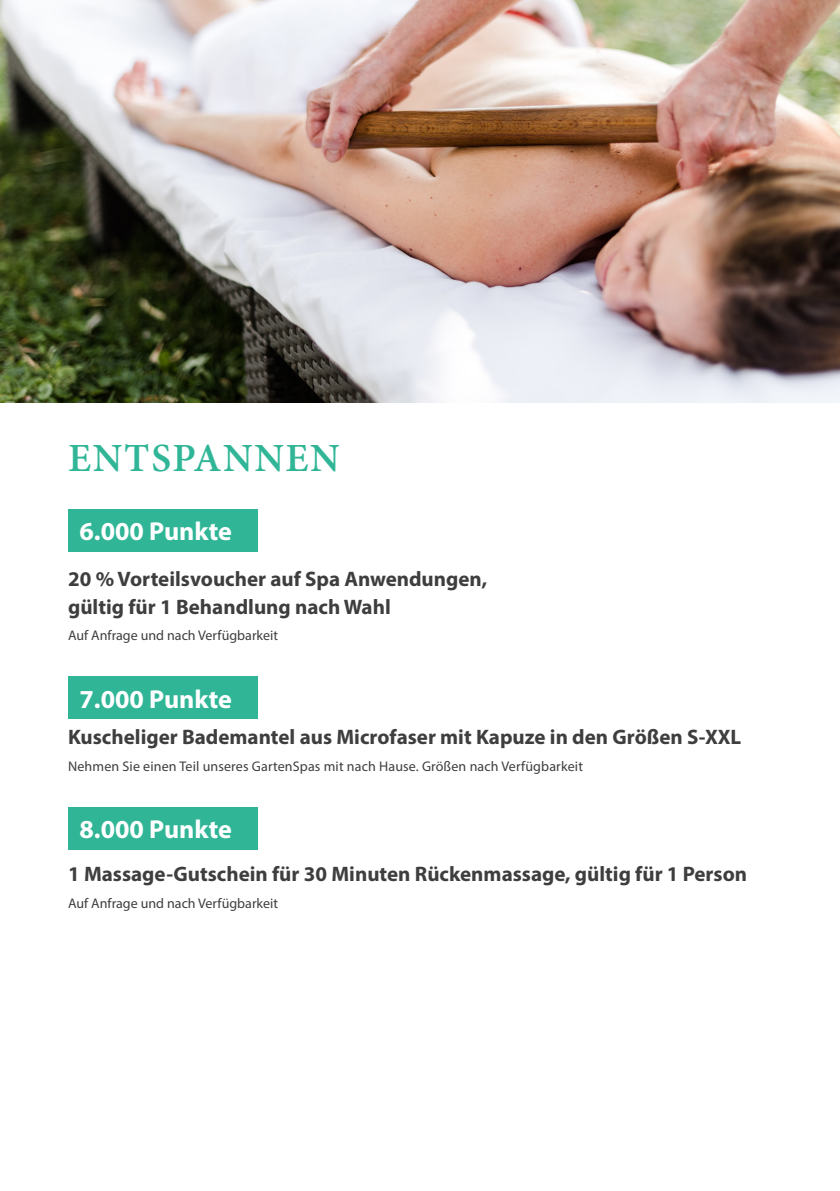
<style>
.page{position:relative;width:840px;height:1191px;background:#fff}
.page>*{position:absolute;margin:0;border:0;box-sizing:border-box;transform-origin:0 0}
.t1{font:600 40px "Minion Pro";letter-spacing:.04em;color:#30b696}
.t2{font:700 26px "Myriad Pro";color:#fff}
.t3{font:700 21px/28px "Myriad Pro";color:#3e3e3f}
.t4{font:14px "Myriad Pro";letter-spacing:.01em;color:#3e3e3f}
</style>
<div class="page">
<img style="left:0;top:0;width:839px;height:403px">
<div style="left:68px;top:509px;width:189px;height:42px;background:#30b696"></div>
<div style="left:68px;top:677px;width:189px;height:42px;background:#30b696"></div>
<div style="left:68px;top:807px;width:189px;height:42px;background:#30b696"></div>
<h1 class="t1" style="left:68px;top:430px;width:273px">ENTSPANNEN</h1>
<p class="t2" style="left:79px;top:514px;width:154px">6.000 Punkte</p>
<p class="t3" style="left:68px;top:564px;width:420px">20 % Vorteilsvoucher auf Spa Anwendungen, gültig für 1 Behandlung nach Wahl</p>
<p class="t4" style="left:68px;top:627px;width:211px">Auf Anfrage und nach Verfügbarkeit</p>
<p class="t2" style="left:79px;top:682px;width:154px">7.000 Punkte</p>
<p class="t3" style="left:68px;top:722px;width:674px">Kuscheliger Bademantel aus Microfaser mit Kapuze in den Größen S-XXL</p>
<p class="t4" style="left:68px;top:757px;width:516px">Nehmen Sie einen Teil unseres GartenSpas mit nach Hause. Größen nach Verfügbarkeit</p>
<p class="t2" style="left:79px;top:812px;width:154px">8.000 Punkte</p>
<p class="t3" style="left:68px;top:859px;width:680px">1 Massage-Gutschein für 30 Minuten Rückenmassage, gültig für 1 Person</p>
<p class="t4" style="left:68px;top:894px;width:211px">Auf Anfrage und nach Verfügbarkeit</p>
</div>
